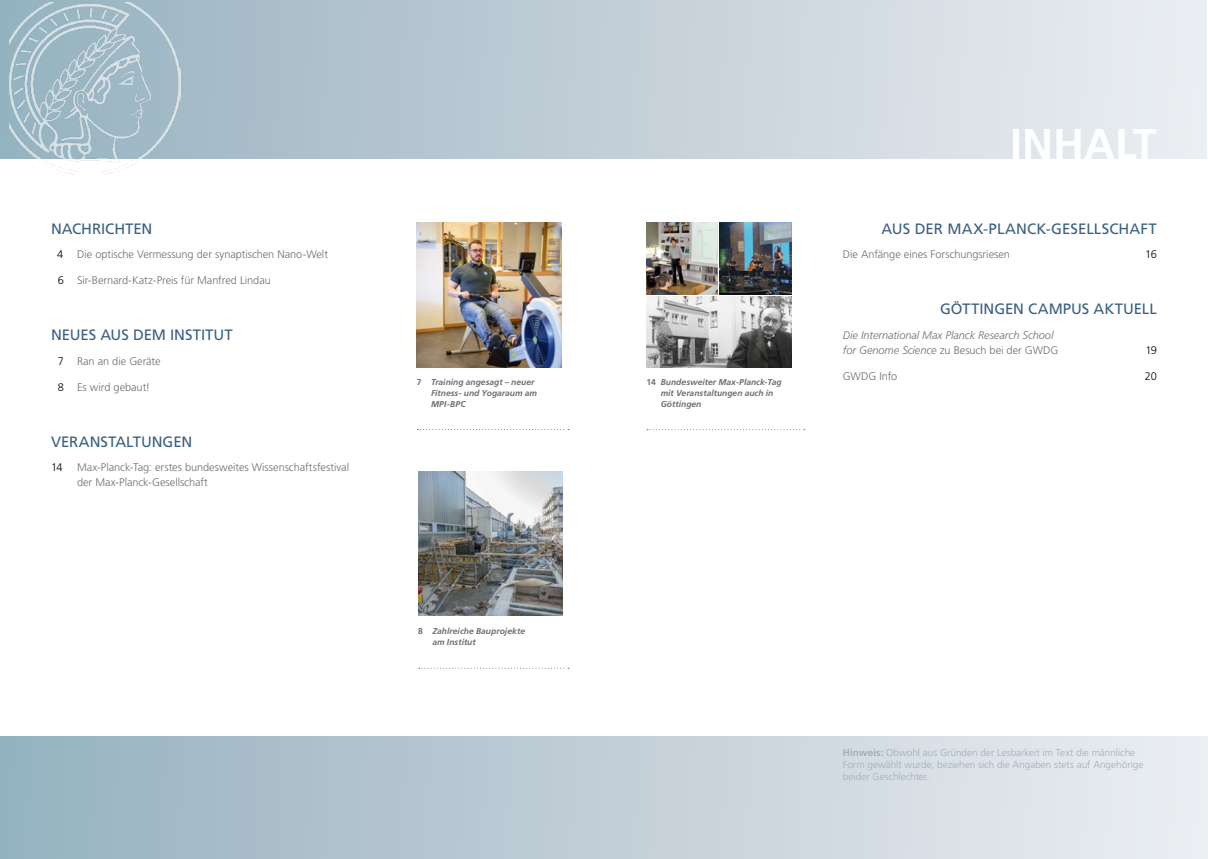
<style>
.page{position:relative;width:1208px;height:859px;background:#fff}
.page>*{position:absolute;margin:0;border:0;box-sizing:border-box;transform-origin:0 0}
.t1{font:700 43px "Frutiger LT Pro";color:#fff}
.t2{font:15px "Frutiger LT Pro";color:#3a5f82}
.t3{font:300 11px/15px "Frutiger LT Pro";letter-spacing:-.005em;color:#6e6e6e}
.t4{font:italic 300 11px/15px "Frutiger LT Pro";letter-spacing:-.005em;color:#6e6e6e}
.t5{font:300 11px "Frutiger LT Pro";letter-spacing:-.055em;color:#000}
.t6{font:300 10px/12px "Frutiger LT Pro";color:#9faebe}
.t7{font:italic 700 8.5px/11px "Frutiger LT Pro";color:#6e6e6e}
.s1{color:#000}
.s2{font-style:normal}
.s3{font-weight:700}
</style>
<div class="page">
<div style="left:0;top:737px;width:1208px;height:122px;background:linear-gradient(to right,#96b1bf,#ededf1)"></div>
<svg style="left:0;top:0;width:1206px;height:158px;background:#c7d3db"></svg>
<img style="left:10px;top:2px;width:171px;height:173px">
<img style="left:416px;top:223px;width:145px;height:144px">
<svg style="left:417px;top:429px;width:152px;height:1px"></svg>
<img style="left:418px;top:471px;width:145px;height:145px">
<svg style="left:419px;top:668px;width:150px;height:1px"></svg>
<svg style="left:647px;top:429px;width:158px;height:1px"></svg>
<img style="left:646px;top:223px;width:71px;height:71px">
<img style="left:719px;top:223px;width:72px;height:71px">
<img style="left:646px;top:296px;width:145px;height:72px">
<img style="left:721px;top:303px;width:70px;height:65px">
<h2 class="t2" style="left:51px;top:220px;width:103px">NACHRICHTEN</h2>
<p class="t5" style="left:57px;top:248px;width:8px">4</p>
<p class="t3" style="left:77px;top:247px;width:252px">Die optische Vermessung der synaptischen Nano-Welt</p>
<p class="t3" style="left:58px;top:273px;width:214px"><span class="s1">6</span> Sir-Bernard-Katz-Preis für Manfred Lindau</p>
<h2 class="t2" style="left:51px;top:326px;width:183px">NEUES AUS DEM INSTITUT</h2>
<p class="t3" style="left:58px;top:354px;width:104px"><span class="s1">7</span> Ran an die Geräte</p>
<p class="t3" style="left:58px;top:380px;width:94px"><span class="s1">8</span> Es wird gebaut!</p>
<h2 class="t2" style="left:51px;top:433px;width:143px">VERANSTALTUNGEN</h2>
<p class="t5" style="left:51px;top:461px;width:13px">14</p>
<p class="t3" style="left:77px;top:460px;width:273px">Max-Planck-Tag: erstes bundesweites Wissenschaftsfestival der Max-Planck-Gesellschaft</p>
<p class="t7" style="left:431px;top:376px;width:108px;text-indent:-14px"><span class="s2">7</span> Training angesagt – neuer<br>Fitness- und Yogaraum am<br>MPI-BPC</p>
<p class="t7" style="left:432px;top:626px;width:94px;text-indent:-14px"><span class="s2">8</span> Zahlreiche Bauprojekte am Institut</p>
<p class="t7" style="left:660px;top:376px;width:123px;text-indent:-14px"><span class="s2">14</span> Bundesweiter Max-Planck-Tag mit Veranstaltungen auch in<br>Göttingen</p>
<h1 class="t1" style="left:1010px;top:119px;width:148px">INHALT</h1>
<h2 class="t2" style="left:881px;top:220px;width:277px">AUS DER MAX-PLANCK-GESELLSCHAFT</h2>
<p class="t3" style="left:842px;top:247px;width:169px">Die Anfänge eines Forschungsriesen</p>
<p class="t5" style="left:1145px;top:248px;width:13px">16</p>
<h2 class="t2" style="left:940px;top:300px;width:218px">GÖTTINGEN CAMPUS AKTUELL</h2>
<p class="t4" style="left:842px;top:328px;width:217px">Die International Max Planck Research School for Genome Science <span class="s2">zu Besuch bei der GWDG</span></p>
<p class="t5" style="left:1145px;top:344px;width:13px">19</p>
<p class="t3" style="left:842px;top:369px;width:56px">GWDG Info</p>
<p class="t5" style="left:1145px;top:370px;width:13px">20</p>
<p class="t6" style="left:843px;top:747px;width:302px"><span class="s3">Hinweis:</span> Obwohl aus Gründen der Lesbarkeit im Text die männliche<br>Form gewählt wurde, beziehen sich die Angaben stets auf Angehörige beider Geschlechter.</p>
</div>
